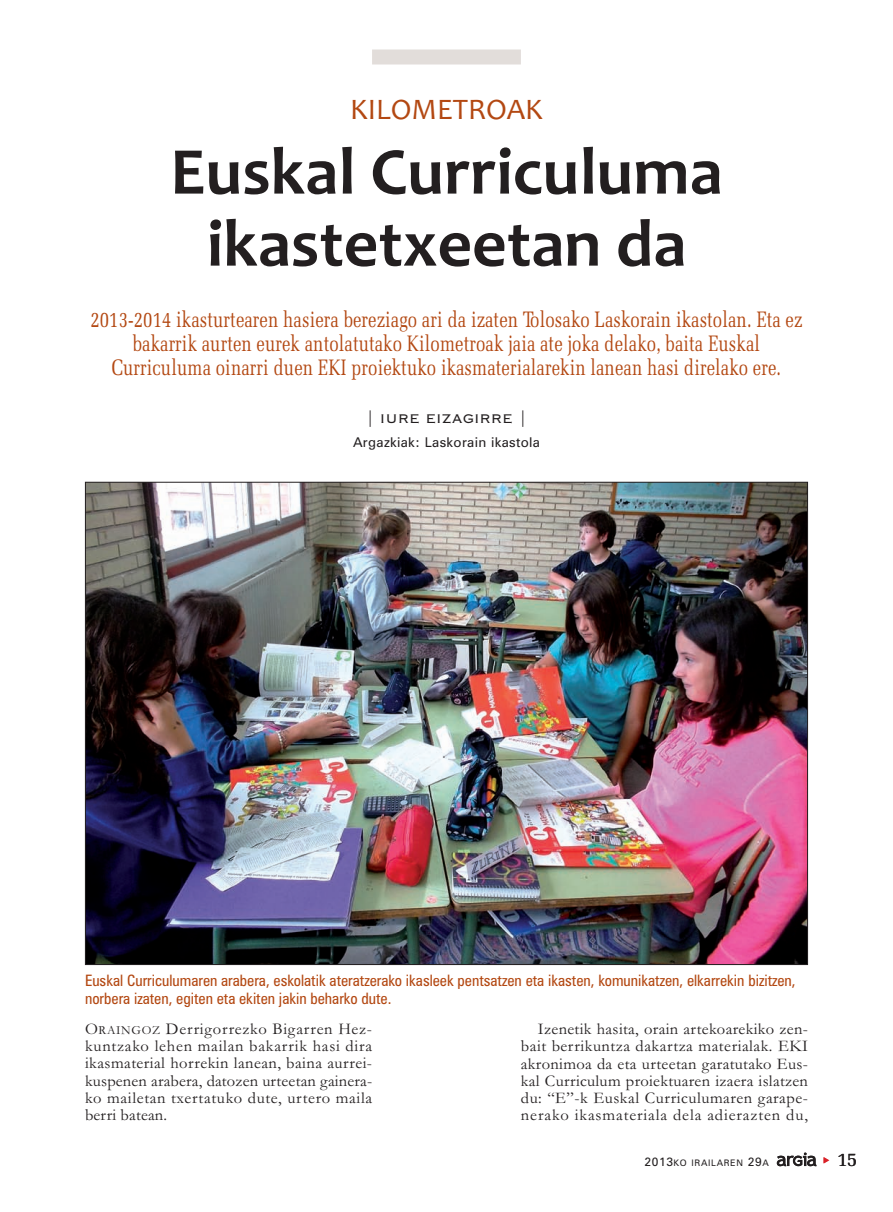
<style>
.page{position:relative;width:893px;height:1212px;background:#fff}
.page>*{position:absolute;margin:0;border:0;box-sizing:border-box;transform-origin:0 0}
.t1{font:700 67.5px/72px "Candara";color:#231f20;text-align:center}
.t2{font:30px "Candara";color:#b34812}
.t3{font:22.5px/24px "Memoir Condensed";color:#b34812;text-align:center}
.t4{font:19.5px "Memoir";color:#231f20}
.t5{font:16.5px/17.2px "Garamond";letter-spacing:.04em;color:#231f20;text-align:justify}
.t6{font:16.5px "Copperplate Gothic BT";color:#231f20}
.t7{font:condensed 15.75px/17.2px "Zurich BT";color:#b34812}
.t8{font:13.5px "Zurich BT";letter-spacing:.02em;color:#231f20}
.t9{font:9px "Zurich BT";letter-spacing:.075em;color:#231f20}
.s1{font-size:12.3px}
.s2{font-size:12px}
</style>
<div class="page">
<div style="left:372px;top:50px;width:149px;height:15px;background:#e2ddda"></div>
<svg style="left:777px;top:1152px;width:39px;height:14px"></svg>
<img style="left:87px;top:484px;width:719px;height:479px">
<h2 class="t2" style="left:350px;top:91px;width:194px">KILOMETROAK</h2>
<h1 class="t1" style="left:170px;top:143px;width:554px">Euskal Curriculuma ikastetxeetan da</h1>
<p class="t3" style="left:90px;top:309px;width:714px">2013-2014 ikasturtearen hasiera bereziago ari da izaten Tolosako Laskorain ikastolan. Eta ez bakarrik aurten eurek antolatutako Kilometroak jaia ate joka delako, baita Euskal<br>Curriculuma oinarri duen EKI proiektuko ikasmaterialarekin lanean hasi direlako ere.</p>
<p class="t6" style="left:366px;top:407px;width:162px">| IURE EIZAGIRRE |</p>
<p class="t8" style="left:353px;top:437px;width:188px">Argazkiak: Laskorain ikastola</p>
<p class="t7" style="left:85px;top:973px;width:712px">Euskal Curriculumaren arabera, eskolatik ateratzerako ikasleek pentsatzen eta ikasten, komunikatzen, elkarrekin bizitzen, norbera izaten, egiten eta ekiten jakin beharko dute.</p>
<p class="t5" style="left:85px;top:1022px;width:289px">O<span class="s1">RAINGOZ</span> Derrigorrezko Bigarren Hez&shy;kuntzako lehen mailan bakarrik hasi dira ikasmaterial horrekin lanean, baina aurrei&shy;kuspenen arabera, datozen urteetan gainera&shy;ko mailetan txertatuko dute, urtero maila berri batean.</p>
<p class="t5" style="left:521px;top:1022px;width:289px;text-indent:17px">Izenetik hasita, orain artekoarekiko zen&shy;bait berrikuntza dakartza materialak. EKI akronimoa da eta urteetan garatutako Eus&shy;kal Curriculum proiektuaren izaera islatzen du: “E”-k Euskal Curriculumaren garape&shy;nerako ikasmateriala dela adierazten du,</p>
<p class="t9" style="left:644px;top:1160px;width:126px"><span class="s2">2013</span>KO IRAILAREN <span class="s2">29</span>A</p>
<p class="t4" style="left:837px;top:1147px;width:22px">15</p>
</div>
